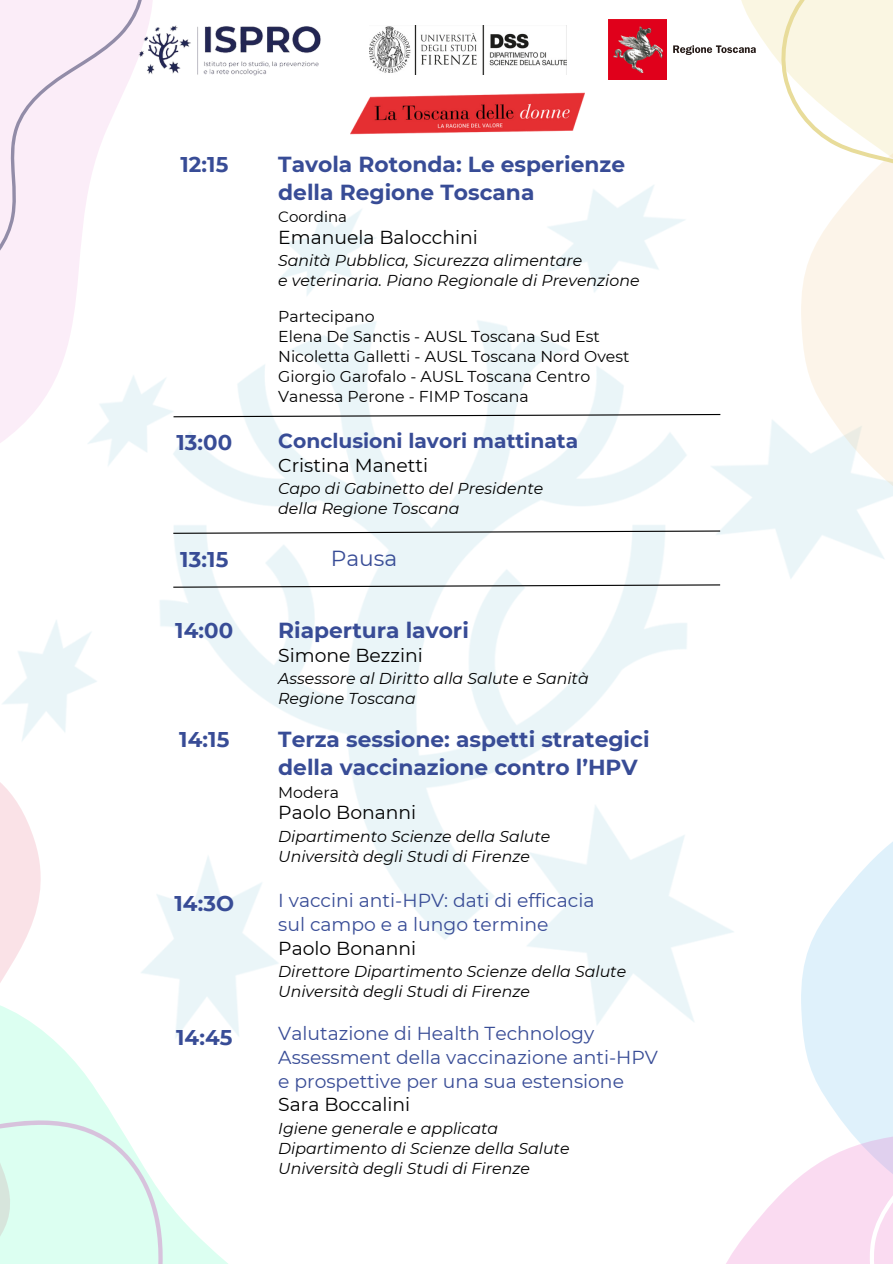
<style>
.page{position:relative;width:893px;height:1264px;background:#fff}
.page>*{position:absolute;margin:0;border:0;box-sizing:border-box;transform-origin:0 0}
.t1{font:700 21.75px "Montserrat";color:#384c96}
.t2{font:21.75px "Montserrat";color:#384c96}
.t3{font:700 21.3px "Montserrat";letter-spacing:.005em;color:#384c96}
.t4{font:700 20.25px "Montserrat";color:#384c96}
.t5{font:18.75px/23.7px "Montserrat";color:#384c96}
.t6{font:18.75px "Montserrat";color:#000}
.t7{font:italic 15.75px "Montserrat";color:#000}
.t8{font:15.75px "Montserrat";color:#000}
.t9{font:15px "Montserrat";color:#000}
</style>
<div class="page">
<svg style="left:173px;top:584px;width:454px;height:4px"></svg>
<svg style="left:173px;top:530px;width:454px;height:4px"></svg>
<svg style="left:0;top:311px;width:156px;height:156px"></svg>
<svg style="left:0;top:642px;width:78px;height:302px"></svg>
<svg style="left:627px;top:19px;width:69px;height:647px"></svg>
<svg style="left:696px;top:0;width:196px;height:933px"></svg>
<svg style="left:604px;top:933px;width:288px;height:88px"></svg>
<svg style="left:0;top:944px;width:165px;height:35px"></svg>
<svg style="left:761px;top:0;width:131px;height:426px;fill:#fcf6e9"></svg>
<svg style="left:692px;top:1021px;width:200px;height:242px"></svg>
<svg style="left:0;top:0;width:153px;height:311px;fill:#fbedf8"></svg>
<svg style="left:173px;top:413px;width:548px;height:5px"></svg>
<svg style="left:0;top:979px;width:240px;height:284px"></svg>
<img style="left:351px;top:92px;width:234px;height:43px">
<img style="left:136px;top:20px;width:185px;height:65px">
<svg style="left:673px;top:45px;width:82px;height:10px"></svg>
<img style="left:608px;top:20px;width:58px;height:60px">
<img style="left:369px;top:26px;width:197px;height:48px">
<p class="t3" style="left:180px;top:151px;width:50px">12:15</p>
<p class="t1" style="left:278px;top:151px;width:348px">Tavola Rotonda: Le esperienze</p>
<p class="t1" style="left:278px;top:179px;width:257px">della Regione Toscana</p>
<p class="t9" style="left:278px;top:208px;width:70px">Coordina</p>
<p class="t6" style="left:278px;top:226px;width:201px">Emanuela Balocchini</p>
<p class="t7" style="left:278px;top:251px;width:306px">Sanità Pubblica, Sicurezza alimentare</p>
<p class="t7" style="left:278px;top:271px;width:363px">e veterinaria. Piano Regionale di Prevenzione</p>
<p class="t8" style="left:278px;top:307px;width:98px">Partecipano</p>
<p class="t8" style="left:278px;top:326px;width:323px">Elena De Sanctis - AUSL Toscana Sud Est</p>
<p class="t8" style="left:278px;top:346px;width:353px">Nicoletta Galletti - AUSL Toscana Nord Ovest</p>
<p class="t8" style="left:278px;top:366px;width:313px">Giorgio Garofalo - AUSL Toscana Centro</p>
<p class="t8" style="left:278px;top:386px;width:252px">Vanessa Perone - FIMP Toscana</p>
<p class="t3" style="left:176px;top:429px;width:57px">13:00</p>
<p class="t4" style="left:278px;top:428px;width:301px">Conclusioni lavori mattinata</p>
<p class="t6" style="left:278px;top:453px;width:151px">Cristina Manetti</p>
<p class="t7" style="left:278px;top:479px;width:266px">Capo di Gabinetto del Presidente</p>
<p class="t7" style="left:278px;top:499px;width:183px">della Regione Toscana</p>
<p class="t3" style="left:180px;top:546px;width:50px">13:15</p>
<p class="t2" style="left:331px;top:545px;width:68px">Pausa</p>
<p class="t3" style="left:175px;top:617px;width:60px">14:00</p>
<p class="t1" style="left:278px;top:617px;width:192px">Riapertura lavori</p>
<p class="t6" style="left:278px;top:643px;width:146px">Simone Bezzini</p>
<p class="t7" style="left:278px;top:669px;width:312px">Assessore al Diritto alla Salute e Sanità</p>
<p class="t7" style="left:278px;top:689px;width:139px">Regione Toscana</p>
<p class="t3" style="left:179px;top:726px;width:52px">14:15</p>
<p class="t3" style="left:174px;top:890px;width:61px">14:3O</p>
<p class="t3" style="left:176px;top:1023px;width:58px">14:45</p>
<p class="t1" style="left:278px;top:726px;width:373px">Terza sessione: aspetti strategici</p>
<p class="t1" style="left:278px;top:754px;width:361px">della vaccinazione contro l’HPV</p>
<p class="t8" style="left:278px;top:782px;width:62px">Modera</p>
<p class="t6" style="left:278px;top:801px;width:139px">Paolo Bonanni</p>
<p class="t7" style="left:278px;top:826px;width:274px">Dipartimento Scienze della Salute</p>
<p class="t7" style="left:278px;top:846px;width:253px">Università degli Studi di Firenze</p>
<p class="t5" style="left:278px;top:888px;width:318px">I vaccini anti-HPV: dati di efficacia</p>
<p class="t5" style="left:278px;top:912px;width:271px">sul campo e a lungo termine</p>
<p class="t6" style="left:278px;top:936px;width:139px">Paolo Bonanni</p>
<p class="t7" style="left:278px;top:961px;width:349px">Direttore Dipartimento Scienze della Salute</p>
<p class="t7" style="left:278px;top:982px;width:253px">Università degli Studi di Firenze</p>
<p class="t5" style="left:278px;top:1021px;width:381px">Valutazione di Health Technology<br>Assessment della vaccinazione anti-HPV</p>
<p class="t5" style="left:278px;top:1069px;width:347px">e prospettive per una sua estensione</p>
<p class="t6" style="left:278px;top:1093px;width:133px">Sara Boccalini</p>
<p class="t7" style="left:278px;top:1118px;width:221px">Igiene generale e applicata</p>
<p class="t7" style="left:278px;top:1138px;width:293px">Dipartimento di Scienze della Salute</p>
<p class="t7" style="left:278px;top:1159px;width:253px">Università degli Studi di Firenze</p>
</div>
